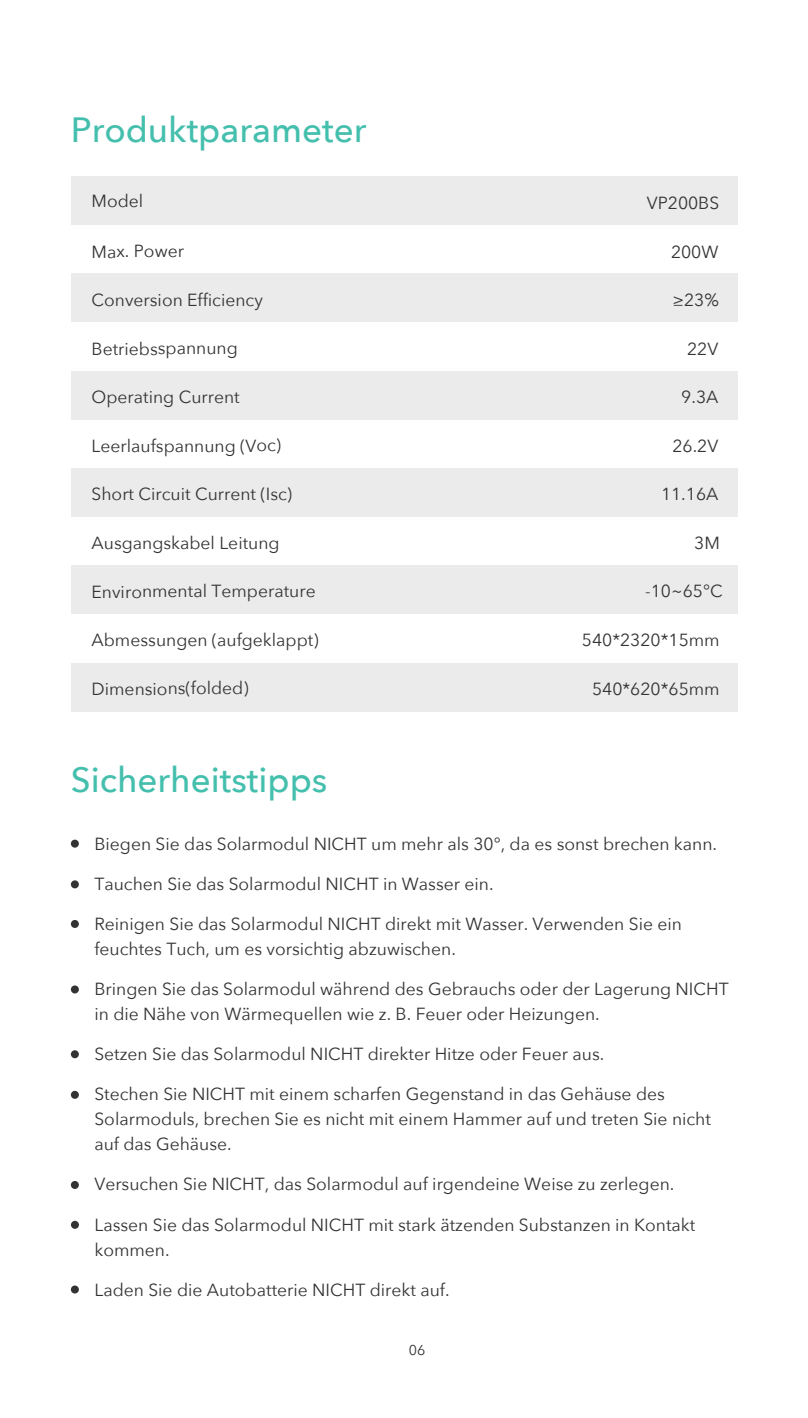
<style>
.page{position:relative;width:808px;height:1418px;background:#fff}
.page>*{position:absolute;margin:0;border:0;box-sizing:border-box;transform-origin:0 0}
.t1{font:500 35px "Avenir Next";color:#45bfad}
.t2{font:17.5px/25px "Avenir Next";color:#333334}
.t3{font:14.25px "Avenir Next";color:#333334}
</style>
<div class="page">
<div style="left:71px;top:273px;width:666px;height:49px;background:#ebebeb"></div>
<div style="left:71px;top:565px;width:666px;height:49px;background:#ebebeb"></div>
<div style="left:71px;top:468px;width:666px;height:49px;background:#ebebeb"></div>
<div style="left:71px;top:371px;width:666px;height:48px;background:#ebebeb"></div>
<div style="left:71px;top:662px;width:666px;height:49px;background:#ebebeb"></div>
<div style="left:71px;top:176px;width:666px;height:49px;background:#ebebeb"></div>
<div style="left:71px;top:839px;width:8px;height:8px;background:#333334;border-radius:50%"></div>
<div style="left:71px;top:880px;width:8px;height:8px;background:#333334;border-radius:50%"></div>
<div style="left:71px;top:920px;width:8px;height:8px;background:#333334;border-radius:50%"></div>
<div style="left:71px;top:985px;width:8px;height:8px;background:#333334;border-radius:50%"></div>
<div style="left:71px;top:1050px;width:8px;height:8px;background:#333334;border-radius:50%"></div>
<div style="left:71px;top:1090px;width:8px;height:8px;background:#333334;border-radius:50%"></div>
<div style="left:71px;top:1180px;width:8px;height:8px;background:#333334;border-radius:50%"></div>
<div style="left:71px;top:1220px;width:8px;height:8px;background:#333334;border-radius:50%"></div>
<div style="left:71px;top:1285px;width:8px;height:8px;background:#333334;border-radius:50%"></div>
<h1 class="t1" style="left:71px;top:100px;width:297px">Produktparameter</h1>
<p class="t2" style="left:92px;top:187px;width:53px">Model</p>
<p class="t2" style="left:647px;top:190px;width:74px">VP200BS</p>
<p class="t2" style="left:92px;top:238px;width:94px">Max. Power</p>
<p class="t2" style="left:92px;top:286px;width:173px">Conversion Efficiency</p>
<p class="t2" style="left:92px;top:335px;width:148px">Betriebsspannung</p>
<p class="t2" style="left:92px;top:384px;width:150px">Operating Current</p>
<p class="t2" style="left:92px;top:432px;width:191px">Leerlaufspannung (Voc)</p>
<p class="t2" style="left:92px;top:481px;width:202px">Short Circuit Current (Isc)</p>
<p class="t2" style="left:92px;top:529px;width:190px">Ausgangskabel Leitung</p>
<p class="t2" style="left:92px;top:578px;width:226px">Environmental Temperature</p>
<p class="t2" style="left:92px;top:626px;width:229px">Abmessungen (aufgeklappt)</p>
<p class="t2" style="left:92px;top:675px;width:159px">Dimensions(folded)</p>
<p class="t2" style="left:671px;top:238px;width:49px">200W</p>
<p class="t2" style="left:672px;top:287px;width:48px">≥23%</p>
<p class="t2" style="left:687px;top:335px;width:33px">22V</p>
<p class="t2" style="left:681px;top:384px;width:39px">9.3A</p>
<p class="t2" style="left:672px;top:432px;width:47px">26.2V</p>
<p class="t2" style="left:661px;top:481px;width:59px">11.16A</p>
<p class="t2" style="left:694px;top:529px;width:27px">3M</p>
<p class="t2" style="left:645px;top:578px;width:79px">-10~65℃</p>
<p class="t2" style="left:582px;top:626px;width:139px">540*2320*15mm</p>
<p class="t2" style="left:592px;top:675px;width:129px">540*620*65mm</p>
<h1 class="t1" style="left:71px;top:750px;width:258px">Sicherheitstipps</h1>
<p class="t2" style="left:94px;top:830px;width:624px">Biegen Sie das Solarmodul NICHT um mehr als 30°, da es sonst brechen kann.</p>
<p class="t2" style="left:94px;top:870px;width:401px">Tauchen Sie das Solarmodul NICHT in Wasser ein.</p>
<p class="t2" style="left:94px;top:910px;width:589px">Reinigen Sie das Solarmodul NICHT direkt mit Wasser. Verwenden Sie ein feuchtes Tuch, um es vorsichtig abzuwischen.</p>
<p class="t2" style="left:94px;top:975px;width:636px">Bringen Sie das Solarmodul während des Gebrauchs oder der Lagerung NICHT in die Nähe von Wärmequellen wie z. B. Feuer oder Heizungen.</p>
<p class="t2" style="left:94px;top:1040px;width:511px">Setzen Sie das Solarmodul NICHT direkter Hitze oder Feuer aus.</p>
<p class="t2" style="left:94px;top:1080px;width:618px">Stechen Sie NICHT mit einem scharfen Gegenstand in das Gehäuse des<br>Solarmoduls, brechen Sie es nicht mit einem Hammer auf und treten Sie nicht auf das Gehäuse.</p>
<p class="t2" style="left:94px;top:1171px;width:581px">Versuchen Sie NICHT, das Solarmodul auf irgendeine Weise zu zerlegen.</p>
<p class="t2" style="left:94px;top:1211px;width:602px">Lassen Sie das Solarmodul NICHT mit stark ätzenden Substanzen in Kontakt kommen.</p>
<p class="t2" style="left:94px;top:1276px;width:357px">Laden Sie die Autobatterie NICHT direkt auf.</p>
<p class="t3" style="left:409px;top:1337px;width:18px">06</p>
</div>
